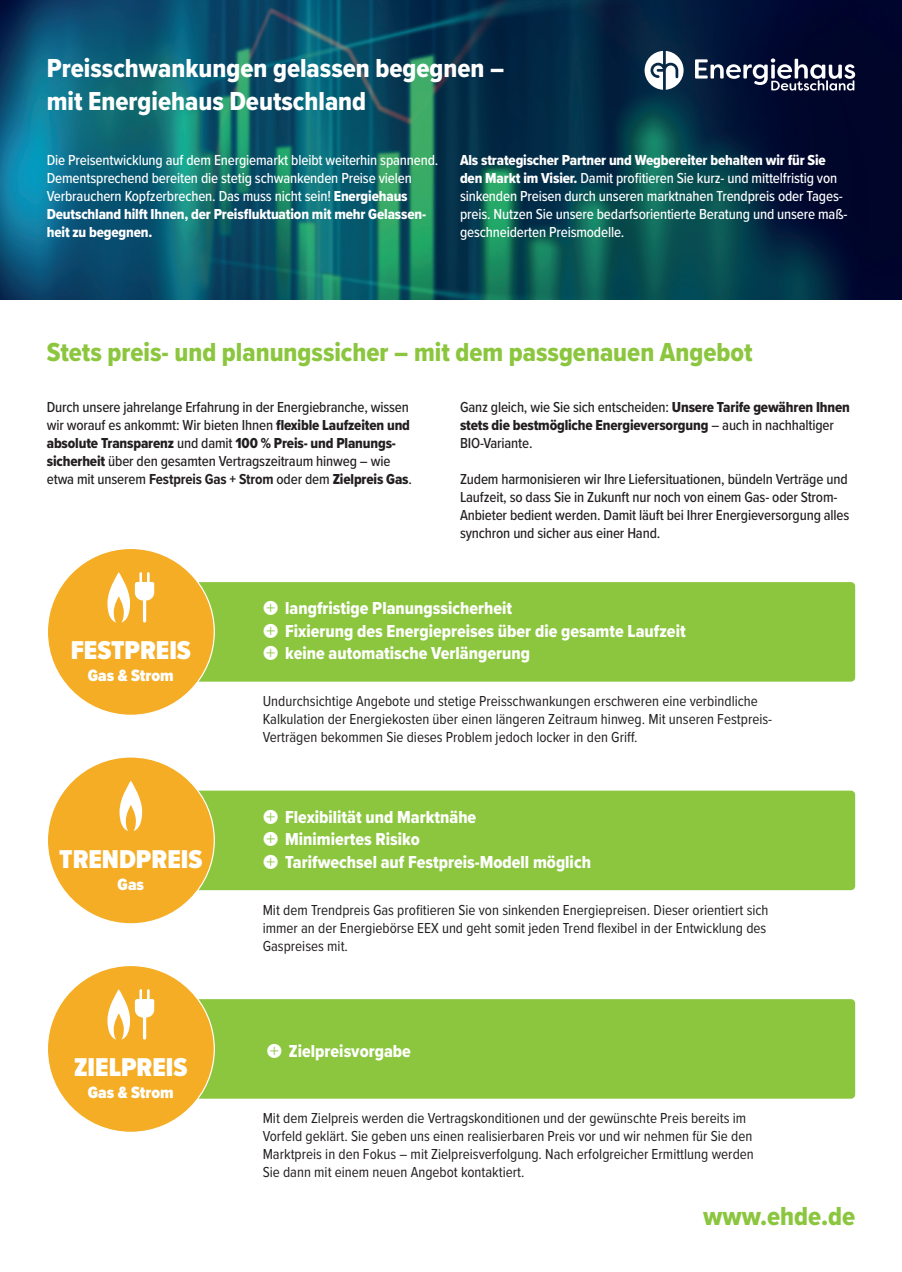
<style>
.page{position:relative;width:902px;height:1272px;background:#fff}
.page>*{position:absolute;margin:0;border:0;box-sizing:border-box;transform-origin:0 0}
.t1{font:27px "Proxima Nova Cond Extrabld";color:#8bc63e}
.t2{font:27px/32.4px "Proxima Nova Cond Extrabld";color:#fff}
.t3{font:900 26.7px "Proxima Nova Cond";color:#fff}
.t4{font:18px/22.5px "Proxima Nova Cond Extrabld";color:#fff}
.t5{font:900 16.95px "Proxima Nova Cond";color:#fff}
.t6{font:15px/18px "Proxima Nova Cond";color:#231f20}
.t7{font:500 15px/18px "Proxima Nova Cond";letter-spacing:-.01em;color:#231f20}
.t8{font:500 15px/18px "Proxima Nova Cond";letter-spacing:-.01em;color:#fff}
.t9{font:15px/18px "Proxima Nova Cond Extrabld";letter-spacing:-.01em;color:#fff}
.t10{font:15px "Proxima Nova Cond Extrabld";letter-spacing:-.01em;color:#231f20}
.s1{font-family:"Proxima Nova Cond Extrabld";font-weight:400}
.s2{font-family:"Proxima Nova Cond";font-weight:500}
.s3{font-weight:700}
</style>
<div class="page">
<img style="left:0;top:0;width:901px;height:300px">
<svg style="left:644px;top:51px;width:39px;height:39px"></svg>
<svg style="left:695px;top:58px;width:160px;height:33px"></svg>
<div style="left:98px;top:582px;width:757px;height:99px;background:#8bc63e;border-radius:4px"></div>
<div style="left:47px;top:548px;width:167px;height:167px;background:#f4ad25;border-radius:50%"></div>
<svg style="left:107px;top:572px;width:47px;height:50px"></svg>
<div style="left:146px;top:790px;width:709px;height:100px;background:#8bc63e;border-radius:4px"></div>
<div style="left:47px;top:757px;width:167px;height:166px;background:#f4ad25;border-radius:50%"></div>
<svg style="left:119px;top:780px;width:23px;height:51px"></svg>
<div style="left:98px;top:999px;width:757px;height:99px;background:#8bc63e;border-radius:4px"></div>
<div style="left:47px;top:965px;width:167px;height:167px;background:#f4ad25;border-radius:50%"></div>
<svg style="left:107px;top:989px;width:47px;height:50px"></svg>
<h1 class="t2" style="left:47px;top:52px;width:459px">Preisschwankungen gelassen begegnen – mit Energiehaus Deutschland</h1>
<p class="t8" style="left:47px;top:151px;width:393px">Die Preisentwicklung auf dem Energiemarkt bleibt weiterhin spannend.<br>Dementsprechend bereiten die stetig schwankenden Preise vielen<br>Verbrauchern Kopfzerbrechen. Das muss nicht sein! <span class="s1">Energiehaus</span></p>
<p class="t9" style="left:47px;top:205px;width:381px">Deutschland hilft Ihnen, der Preisfluktuation mit mehr Gelassen&shy;heit zu begegnen.</p>
<p class="t9" style="left:460px;top:151px;width:367px">Als strategischer Partner und Wegbereiter behalten wir für Sie</p>
<p class="t8" style="left:460px;top:169px;width:389px"><span class="s1">den Markt im Visier.</span> Damit profitieren Sie kurz- und mittelfristig von sinkenden Preisen durch unseren marktnahen Trendpreis oder Tages&shy;preis. Nutzen Sie unsere bedarfsorientierte Beratung und unsere maß&shy;geschneiderten Preismodelle.</p>
<h1 class="t1" style="left:47px;top:331px;width:707px">Stets preis- und planungssicher – mit dem passgenauen Angebot</h1>
<p class="t7" style="left:47px;top:397px;width:365px">Durch unsere jahrelange Erfahrung in der Energiebranche, wissen wir worauf es ankommt: Wir bieten Ihnen <span class="s1">flexible Laufzeiten und</span></p>
<p class="t10" style="left:47px;top:431px;width:350px">absolute Transparenz <span class="s2">und damit</span> 100 % Preis- und Planungs-</p>
<p class="t7" style="left:47px;top:451px;width:366px"><span class="s1">sicherheit</span> über den gesamten Vertragszeitraum hinweg – wie etwa mit unserem <span class="s3">Festpreis Gas + Strom</span> oder dem <span class="s1">Zielpreis Gas</span>.</p>
<p class="t7" style="left:460px;top:397px;width:391px">Ganz gleich, wie Sie sich entscheiden: <span class="s1">Unsere Tarife gewähren Ihnen</span></p>
<p class="t10" style="left:460px;top:413px;width:375px">stets die bestmögliche Energieversorgung <span class="s2">– auch in nachhaltiger</span></p>
<p class="t7" style="left:460px;top:433px;width:74px">BIO-Variante.</p>
<p class="t7" style="left:460px;top:469px;width:391px">Zudem harmonisieren wir Ihre Liefersituationen, bündeln Verträge und Laufzeit, so dass Sie in Zukunft nur noch von einem Gas- oder Strom-Anbieter bedient werden. Damit läuft bei Ihrer Energieversorgung alles synchron und sicher aus einer Hand.</p>
<p class="t4" style="left:285px;top:596px;width:402px">langfristige Planungssicherheit<br>Fixierung des Energiepreises über die gesamte Laufzeit</p>
<h2 class="t3" style="left:71px;top:630px;width:122px">FESTPREIS</h2>
<p class="t4" style="left:285px;top:641px;width:246px">keine automatische Verlängerung</p>
<p class="t5" style="left:88px;top:663px;width:87px">Gas &amp; Strom</p>
<p class="t6" style="left:263px;top:691px;width:511px">Undurchsichtige Angebote und stetige Preisschwankungen erschweren eine verbindliche<br>Kalkulation der Energiekosten über einen längeren Zeitraum hinweg. Mit unseren Festpreis-<br>Verträgen bekommen Sie dieses Problem jedoch locker in den Griff.</p>
<p class="t4" style="left:285px;top:805px;width:193px">Flexibilität und Marktnähe<br>Minimiertes Risiko</p>
<h2 class="t3" style="left:59px;top:839px;width:145px">TRENDPREIS</h2>
<p class="t4" style="left:285px;top:850px;width:307px">Tarifwechsel auf Festpreis-Modell möglich</p>
<p class="t5" style="left:118px;top:871px;width:28px">Gas</p>
<h2 class="t3" style="left:74px;top:1047px;width:115px">ZIELPREIS</h2>
<p class="t5" style="left:88px;top:1079px;width:87px">Gas &amp; Strom</p>
<p class="t6" style="left:263px;top:900px;width:507px">Mit dem Trendpreis Gas profitieren Sie von sinkenden Energiepreisen. Dieser orientiert sich immer an der Energiebörse EEX und geht somit jeden Trend flexibel in der Entwicklung des<br>Gaspreises mit.</p>
<p class="t4" style="left:289px;top:1039px;width:123px">Zielpreisvorgabe</p>
<p class="t6" style="left:263px;top:1108px;width:492px">Mit dem Zielpreis werden die Vertragskonditionen und der gewünschte Preis bereits im Vorfeld geklärt. Sie geben uns einen realisierbaren Preis vor und wir nehmen für Sie den Marktpreis in den Fokus – mit Zielpreisverfolgung. Nach erfolgreicher Ermittlung werden Sie dann mit einem neuen Angebot kontaktiert.</p>
<h1 class="t1" style="left:703px;top:1196px;width:154px">www.ehde.de</h1>
</div>
